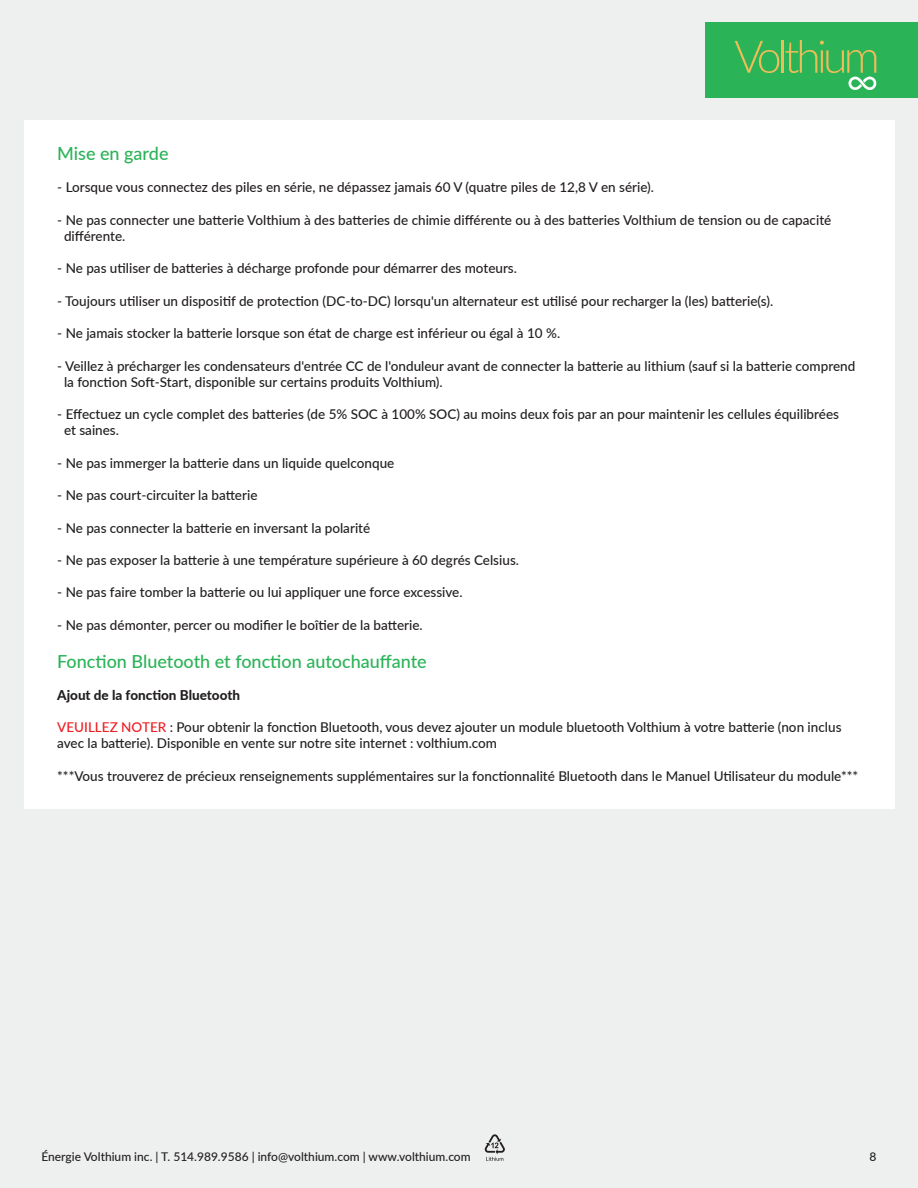
<style>
.page{position:relative;width:918px;height:1188px;background:#eef0ef}
.page>*{position:absolute;margin:0;border:0;box-sizing:border-box;transform-origin:0 0}
.t1{font:500 18px "Lato";color:#2ab357}
.t2{font:500 13.5px/16.2px "Lato";color:#231f20}
.t3{font:800 13.5px "Lato";color:#231f20}
.t4{font:500 12px "Lato";color:#231f20}
.s1{color:#ee1d23}
</style>
<div class="page">
<svg style="left:485px;top:1134px;width:20px;height:27px"></svg>
<div style="left:706px;top:22px;width:212px;height:75px;background:#2ab357"></div>
<svg style="left:735px;top:41px;width:44px;height:32px"></svg>
<hr style="left:782px;top:40px;width:2px;height:33px;background:#edbd57">
<svg style="left:785px;top:40px;width:92px;height:50px"></svg>
<div style="left:24px;top:120px;width:871px;height:688px;background:#fff"></div>
<h1 class="t1" style="left:57px;top:141px;width:113px">Mise en garde</h1>
<p class="t2" style="left:57px;top:179px;width:598px">- Lorsque vous connectez des piles en série, ne dépassez jamais 60 V (quatre piles de 12,8 V en série).</p>
<p class="t2" style="left:64px;top:211px;width:769px;text-indent:-7px">- Ne pas connecter une batterie Volthium à des batteries de chimie différente ou à des batteries Volthium de tension ou de capacité différente.</p>
<p class="t2" style="left:57px;top:260px;width:461px">- Ne pas utiliser de batteries à décharge profonde pour démarrer des moteurs.</p>
<p class="t2" style="left:57px;top:292px;width:718px">- Toujours utiliser un dispositif de protection (DC-to-DC) lorsqu'un alternateur est utilisé pour recharger la (les) batterie(s).</p>
<p class="t2" style="left:57px;top:325px;width:504px">- Ne jamais stocker la batterie lorsque son état de charge est inférieur ou égal à 10 %.</p>
<p class="t2" style="left:64px;top:357px;width:793px;text-indent:-7px">- Veillez à précharger les condensateurs d'entrée CC de l'onduleur avant de connecter la batterie au lithium (sauf si la batterie comprend la fonction Soft-Start, disponible sur certains produits Volthium).</p>
<p class="t2" style="left:64px;top:406px;width:777px;text-indent:-7px">- Effectuez un cycle complet des batteries (de 5% SOC à 100% SOC) au moins deux fois par an pour maintenir les cellules équilibrées et saines.</p>
<p class="t2" style="left:57px;top:454px;width:339px">- Ne pas immerger la batterie dans un liquide quelconque</p>
<p class="t2" style="left:57px;top:487px;width:202px">- Ne pas court-circuiter la batterie</p>
<p class="t2" style="left:57px;top:519px;width:315px">- Ne pas connecter la batterie en inversant la polarité</p>
<p class="t2" style="left:57px;top:551px;width:463px">- Ne pas exposer la batterie à une température supérieure à 60 degrés Celsius.</p>
<p class="t2" style="left:57px;top:584px;width:407px">- Ne pas faire tomber la batterie ou lui appliquer une force excessive.</p>
<p class="t2" style="left:57px;top:616px;width:367px">- Ne pas démonter, percer ou modifier le boîtier de la batterie.</p>
<h1 class="t1" style="left:57px;top:648px;width:371px">Fonction Bluetooth et fonction autochauffante</h1>
<p class="t3" style="left:57px;top:685px;width:184px">Ajout de la fonction Bluetooth</p>
<p class="t2" style="left:57px;top:718px;width:786px"><span class="s1">VEUILLEZ NOTER</span> : Pour obtenir la fonction Bluetooth, vous devez ajouter un module bluetooth Volthium à votre batterie (non inclus avec la batterie). Disponible en vente sur notre site internet : volthium.com</p>
<p class="t2" style="left:57px;top:767px;width:803px">***Vous trouverez de précieux renseignements supplémentaires sur la fonctionnalité Bluetooth dans le Manuel Utilisateur du module***</p>
<p class="t4" style="left:41px;top:1150px;width:431px">Énergie Volthium inc. | T. 514.989.9586 | info@volthium.com | www.volthium.com</p>
<p class="t4" style="left:869px;top:1150px;width:8px">8</p>
</div>
